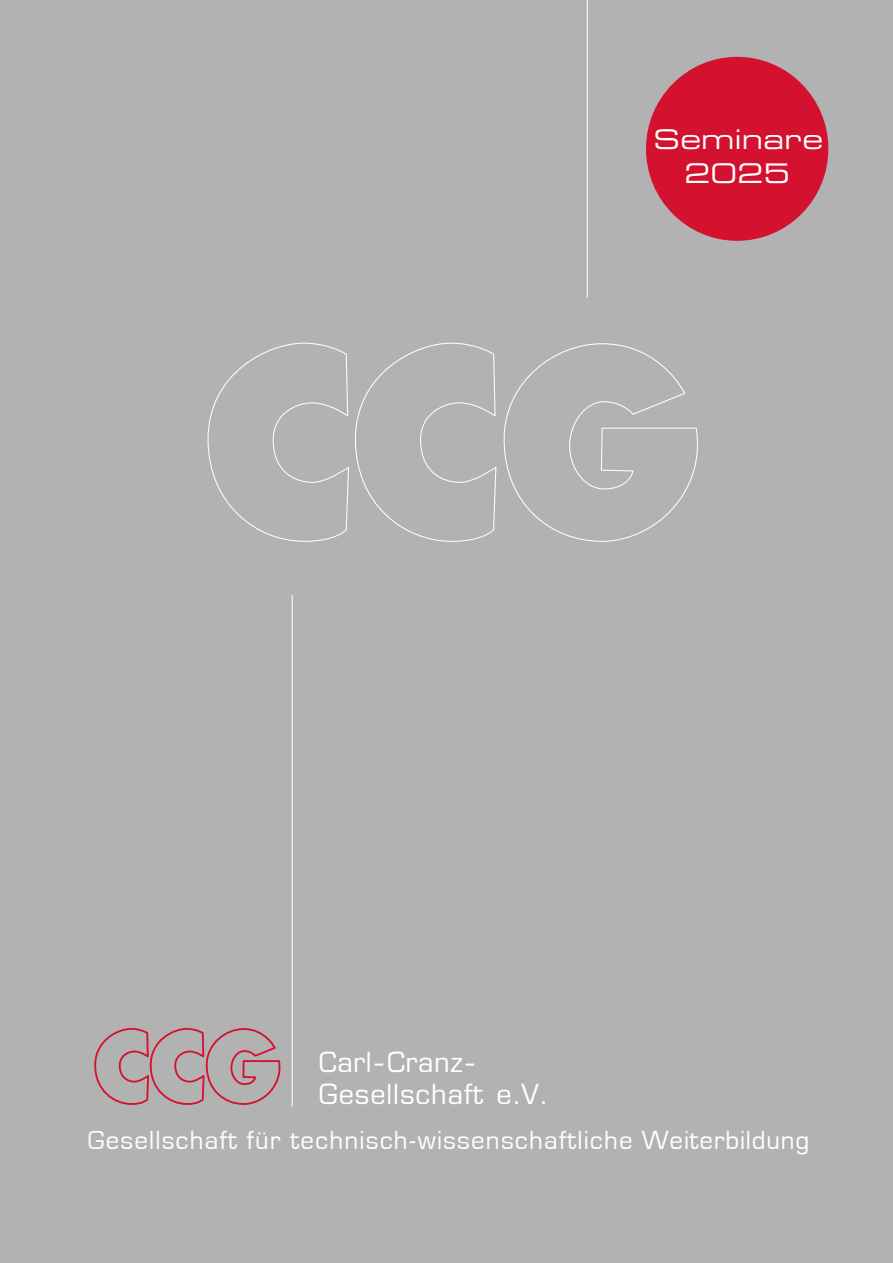
<style>
.page{position:relative;width:893px;height:1263px;background:#b3b2b2}
.page>*{position:absolute;margin:0;border:0;box-sizing:border-box;transform-origin:0 0}
.t1{font:27px "Eurostile";letter-spacing:.045em;color:#fff}
.t2{font:27px/31.5px "Eurostile";letter-spacing:.035em;color:#fff}
.t3{font:27px "Eurostile Extended Two";letter-spacing:.005em;color:#fff}
</style>
<div class="page">
<svg style="left:94px;top:1028px;width:186px;height:77px"></svg>
<hr style="left:587px;top:0;width:1px;height:298px;background:#fff">
<hr style="left:292px;top:595px;width:1px;height:512px;background:#fff">
<div style="left:646px;top:57px;width:182px;height:184px;background:#d51130;border-radius:50%"></div>
<svg style="left:207px;top:343px;width:491px;height:199px"></svg>
<p class="t3" style="left:653px;top:121px;width:171px">Seminare</p>
<p class="t3" style="left:685px;top:155px;width:107px">2025</p>
<p class="t2" style="left:319px;top:1047px;width:231px">Carl-Cranz-<br>Gesellschaft e.V.</p>
<p class="t1" style="left:88px;top:1125px;width:723px">Gesellschaft für technisch-wissenschaftliche Weiterbildung</p>
</div>
